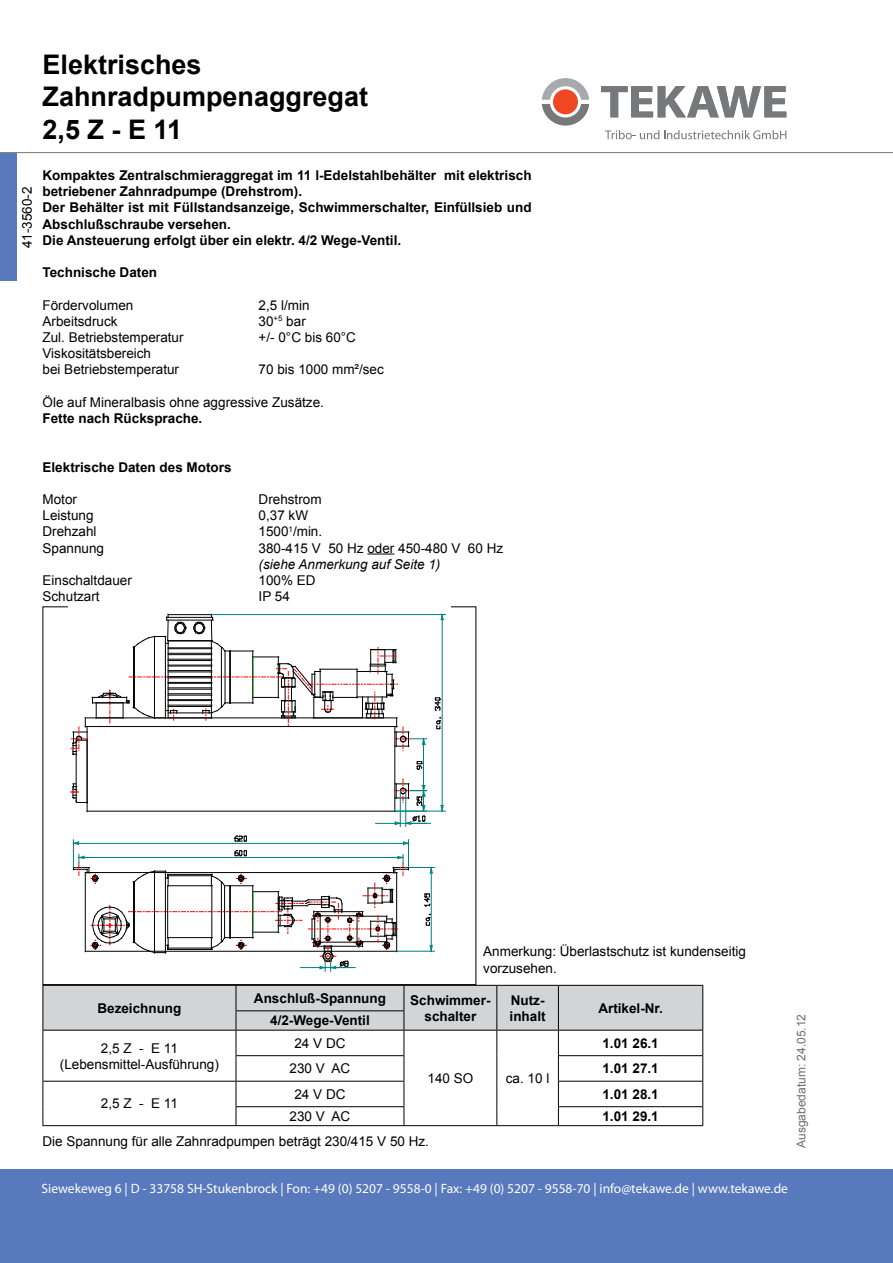
<style>
.page{position:relative;width:893px;height:1263px;background:#fff}
.page>*{position:absolute;margin:0;border:0;box-sizing:border-box;transform-origin:0 0}
.t1{font:700 27px/32.4px "Arial";color:#000}
.t2{font:13.5px/16.2px "Arial";color:#000}
.t3{font:700 13.5px/16.2px "Arial";color:#000}
.t4{font:13.5px "Myriad Pro";color:#fff}
.t5{font:italic 13.5px "Arial";color:#000}
.t6{font:12px "Arial";color:#6d6e71}
</style>
<div class="page">
<div style="left:0;top:153px;width:17px;height:128px;background:#587abc"></div>
<div style="left:0;top:1170px;width:893px;height:93px;background:#587abc"></div>
<hr style="left:0;top:152px;width:893px;height:1px;background:#77787b">
<svg style="left:605px;top:130px;width:181px;height:9px"></svg>
<svg style="left:542px;top:78px;width:47px;height:48px"></svg>
<svg style="left:601px;top:86px;width:185px;height:31px"></svg>
<svg style="left:367px;top:553px;width:27px;height:1px"></svg>
<hr style="left:43px;top:1125px;width:193px;height:1px;background:#000">
<hr style="left:236px;top:1125px;width:168px;height:1px;background:#000">
<hr style="left:404px;top:1125px;width:93px;height:1px;background:#000">
<hr style="left:497px;top:1125px;width:61px;height:1px;background:#000">
<hr style="left:558px;top:1125px;width:145px;height:1px;background:#000">
<svg style="left:43px;top:985px;width:660px;height:140px"></svg>
<hr style="left:87px;top:726px;width:1px;height:86px;background:#000">
<hr style="left:395px;top:726px;width:1px;height:86px;background:#000">
<hr style="left:87px;top:811px;width:308px;height:1px;background:#000">
<hr style="left:76px;top:741px;width:1px;height:60px;background:#000">
<svg style="left:71px;top:784px;width:17px;height:19px"></svg>
<hr style="left:423px;top:738px;width:1px;height:53px;background:#008080">
<svg style="left:416px;top:761px;width:7px;height:9px"></svg>
<svg style="left:440px;top:615px;width:4px;height:5px"></svg>
<svg style="left:440px;top:805px;width:4px;height:6px"></svg>
<hr style="left:442px;top:614px;width:1px;height:197px;background:#008080">
<hr style="left:395px;top:811px;width:50px;height:1px;background:#008080">
<hr style="left:211px;top:614px;width:234px;height:1px;background:#008080">
<svg style="left:436px;top:717px;width:5px;height:12px"></svg>
<svg style="left:435px;top:697px;width:6px;height:14px"></svg>
<hr style="left:400px;top:791px;width:1px;height:35px;background:#008080">
<hr style="left:405px;top:791px;width:1px;height:35px;background:#008080">
<svg style="left:376px;top:779px;width:54px;height:46px"></svg>
<svg style="left:73px;top:835px;width:361px;height:136px"></svg>
<svg style="left:70px;top:614px;width:357px;height:141px"></svg>
<p class="t2" style="left:19px;top:248px;width:63px;rotate:-90deg">41-3560-2</p>
<h1 class="t1" style="left:43px;top:49px;width:327px">Elektrisches<br>Zahnradpumpenaggregat<br>2,5 Z - E 11</h1>
<p class="t3" style="left:43px;top:167px;width:490px">Kompaktes Zentralschmieraggregat im 11 l-Edelstahlbehälter mit elektrisch betriebener Zahnradpumpe (Drehstrom).<br>Der Behälter ist mit Füllstandsanzeige, Schwimmerschalter, Einfüllsieb und Abschlußschraube versehen.<br>Die Ansteuerung erfolgt über ein elektr. 4/2 Wege-Ventil.</p>
<p class="t3" style="left:43px;top:265px;width:116px">Technische Daten</p>
<p class="t2" style="left:43px;top:297px;width:92px">Fördervolumen</p>
<p class="t2" style="left:259px;top:297px;width:53px">2,5 l/min</p>
<p class="t2" style="left:43px;top:313px;width:77px">Arbeitsdruck</p>
<p class="t2" style="left:259px;top:313px;width:49px">30<sup>+5</sup> bar</p>
<p class="t2" style="left:43px;top:329px;width:143px">Zul. Betriebstemperatur</p>
<p class="t2" style="left:259px;top:329px;width:99px">+/- 0°C bis 60°C</p>
<p class="t2" style="left:43px;top:345px;width:138px">Viskositätsbereich<br>bei Betriebstemperatur</p>
<p class="t2" style="left:259px;top:362px;width:127px">70 bis 1000 mm²/sec</p>
<p class="t2" style="left:43px;top:394px;width:283px">Öle auf Mineralbasis ohne aggressive Zusätze.</p>
<p class="t3" style="left:43px;top:410px;width:161px">Fette nach Rücksprache.</p>
<p class="t3" style="left:43px;top:459px;width:191px">Elektrische Daten des Motors</p>
<p class="t2" style="left:43px;top:491px;width:36px">Motor</p>
<p class="t2" style="left:259px;top:491px;width:65px">Drehstrom</p>
<p class="t2" style="left:43px;top:507px;width:53px">Leistung</p>
<p class="t2" style="left:259px;top:507px;width:51px">0,37 kW</p>
<p class="t2" style="left:43px;top:524px;width:56px">Drehzahl</p>
<p class="t2" style="left:259px;top:524px;width:65px">1500<sup>1</sup>/min.</p>
<p class="t2" style="left:43px;top:540px;width:63px">Spannung</p>
<p class="t2" style="left:259px;top:540px;width:246px">380-415 V 50 Hz oder 450-480 V 60 Hz</p>
<p class="t5" style="left:259px;top:555px;width:183px">(siehe Anmerkung auf Seite 1)</p>
<p class="t2" style="left:43px;top:572px;width:91px">Einschaltdauer</p>
<p class="t2" style="left:259px;top:572px;width:59px">100% ED</p>
<p class="t2" style="left:43px;top:588px;width:59px">Schutzart</p>
<p class="t2" style="left:259px;top:588px;width:33px">IP 54</p>
<p class="t3" style="left:97px;top:1000px;width:86px">Bezeichnung</p>
<p class="t2" style="left:483px;top:944px;width:264px">Anmerkung: Überlastschutz ist kundenseitig vorzusehen.</p>
<p class="t3" style="left:254px;top:990px;width:134px">Anschluß-Spannung</p>
<p class="t3" style="left:410px;top:992px;width:82px;text-align:center">Schwimmer&shy;schalter</p>
<p class="t3" style="left:510px;top:992px;width:38px">Nutz&shy;inhalt</p>
<p class="t3" style="left:598px;top:1000px;width:66px">Artikel-Nr.</p>
<p class="t3" style="left:270px;top:1013px;width:101px">4/2-Wege-Ventil</p>
<p class="t2" style="left:60px;top:1040px;width:161px;text-align:center">2,5 Z - E 11 (Lebensmittel-Ausführung)</p>
<p class="t2" style="left:294px;top:1035px;width:53px">24 V DC</p>
<p class="t3" style="left:602px;top:1035px;width:58px">1.01 26.1</p>
<p class="t2" style="left:290px;top:1061px;width:62px">230 V AC</p>
<p class="t3" style="left:602px;top:1061px;width:58px">1.01 27.1</p>
<p class="t2" style="left:428px;top:1070px;width:47px">140 SO</p>
<p class="t2" style="left:506px;top:1070px;width:45px">ca. 10 l</p>
<p class="t2" style="left:101px;top:1096px;width:79px">2,5 Z - E 11</p>
<p class="t2" style="left:294px;top:1086px;width:53px">24 V DC</p>
<p class="t3" style="left:602px;top:1086px;width:58px">1.01 28.1</p>
<p class="t2" style="left:290px;top:1108px;width:62px">230 V AC</p>
<p class="t3" style="left:602px;top:1109px;width:58px">1.01 29.1</p>
<p class="t2" style="left:43px;top:1133px;width:388px">Die Spannung für alle Zahnradpumpen beträgt 230/415 V 50 Hz.</p>
<p class="t6" style="left:793px;top:1148px;width:136px;rotate:-90deg">Ausgabedatum: 24.05.12</p>
<p class="t4" style="left:42px;top:1180px;width:748px">Siewekeweg 6 | D - 33758 SH-Stukenbrock | Fon: +49 (0) 5207 - 9558-0 | Fax: +49 (0) 5207 - 9558-70 | info@tekawe.de | www.tekawe.de</p>
</div>
